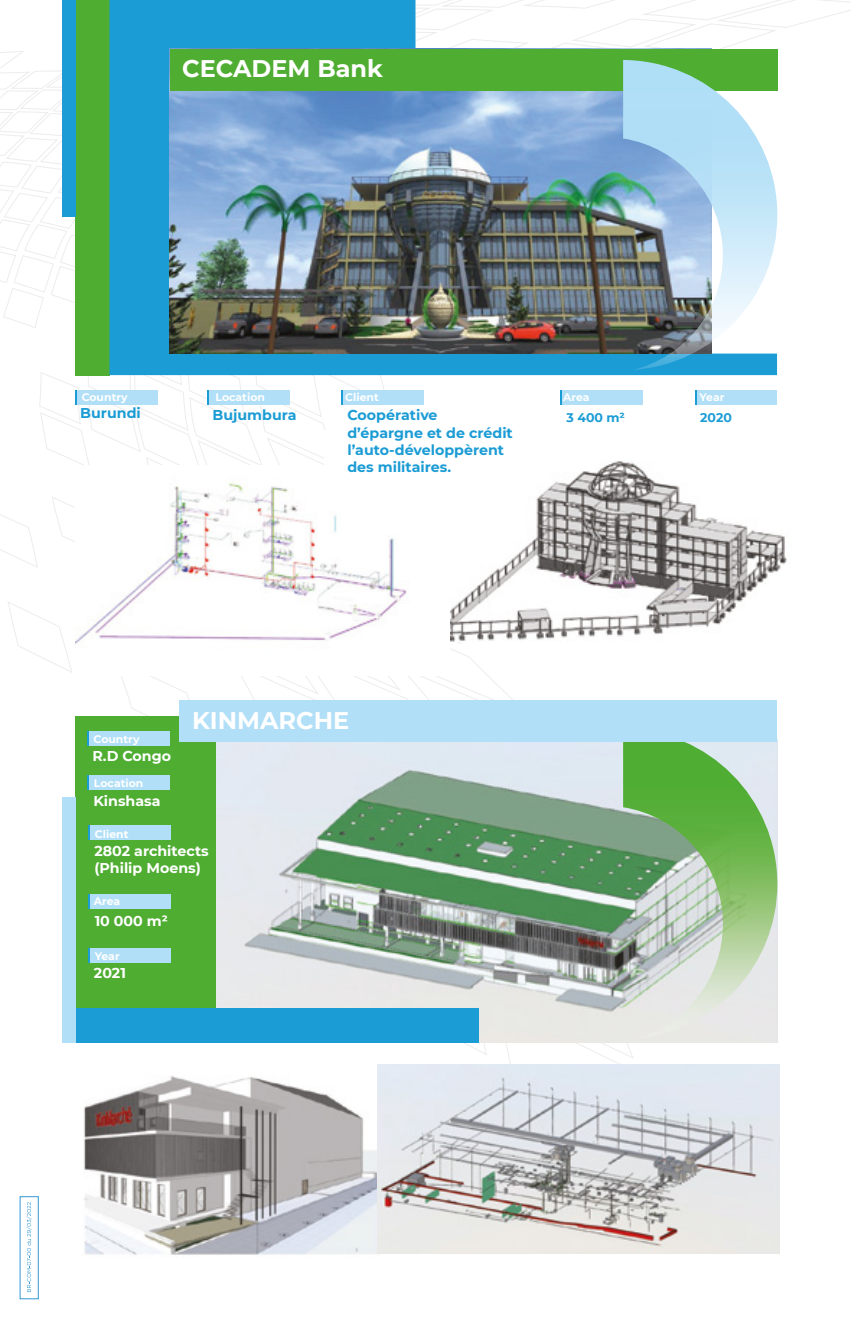
<style>
.page{position:relative;width:851px;height:1333px;background:#fff}
.page>*{position:absolute;margin:0;border:0;box-sizing:border-box;transform-origin:0 0}
.t1{font:700 24px "Montserrat";color:#fff}
.t2{font:700 14.2px/17px "Montserrat";color:#1b9cd5}
.t3{font:700 14.2px/17px "Montserrat";color:#fff}
.t4{font:700 12.6px "Montserrat";color:#1b9cd5}
.t5{font:700 10.8px "Montserrat";color:#fff}
</style>
<div class="page">
<img style="left:0;top:0;width:850px;height:1149px">
<div style="left:179px;top:700px;width:598px;height:42px;background:#b0dff7"></div>
<img style="left:60px;top:1063px;width:339px;height:192px">
<img style="left:377px;top:1064px;width:402px;height:189px">
<svg style="left:26px;top:1202px;width:6px;height:89px"></svg>
<div style="left:20px;top:1196px;width:19px;height:102px;border:1px solid #3698d4"></div>
<h1 class="t1" style="left:182px;top:51px;width:202px">CECADEM Bank</h1>
<p class="t5" style="left:82px;top:390px;width:48px">Country</p>
<p class="t5" style="left:215px;top:390px;width:51px">Location</p>
<p class="t5" style="left:345px;top:390px;width:35px">Client</p>
<p class="t5" style="left:563px;top:390px;width:28px">Area</p>
<p class="t5" style="left:699px;top:390px;width:26px">Year</p>
<p class="t2" style="left:80px;top:404px;width:62px">Burundi</p>
<p class="t2" style="left:212px;top:406px;width:86px">Bujumbura</p>
<p class="t2" style="left:347px;top:406px;width:167px">Coopérative d’épargne et de crédit l’auto-développèrent des militaires.</p>
<p class="t4" style="left:566px;top:408px;width:60px">3 400 m²</p>
<p class="t4" style="left:700px;top:408px;width:33px">2020</p>
<h1 class="t1" style="left:192px;top:703px;width:159px">KINMARCHE</h1>
<p class="t5" style="left:93px;top:731px;width:48px">Country</p>
<p class="t5" style="left:94px;top:775px;width:51px">Location</p>
<p class="t3" style="left:92px;top:746px;width:80px">R.D Congo</p>
<p class="t3" style="left:93px;top:792px;width:68px">Kinshasa</p>
<p class="t3" style="left:94px;top:842px;width:116px">2802 architects (Philip Moens)</p>
<p class="t3" style="left:95px;top:911px;width:75px">10 000 m²</p>
<p class="t5" style="left:95px;top:826px;width:35px">Client</p>
<p class="t5" style="left:94px;top:893px;width:28px">Area</p>
<p class="t5" style="left:95px;top:948px;width:26px">Year</p>
<p class="t3" style="left:94px;top:964px;width:33px">2021</p>
</div>
